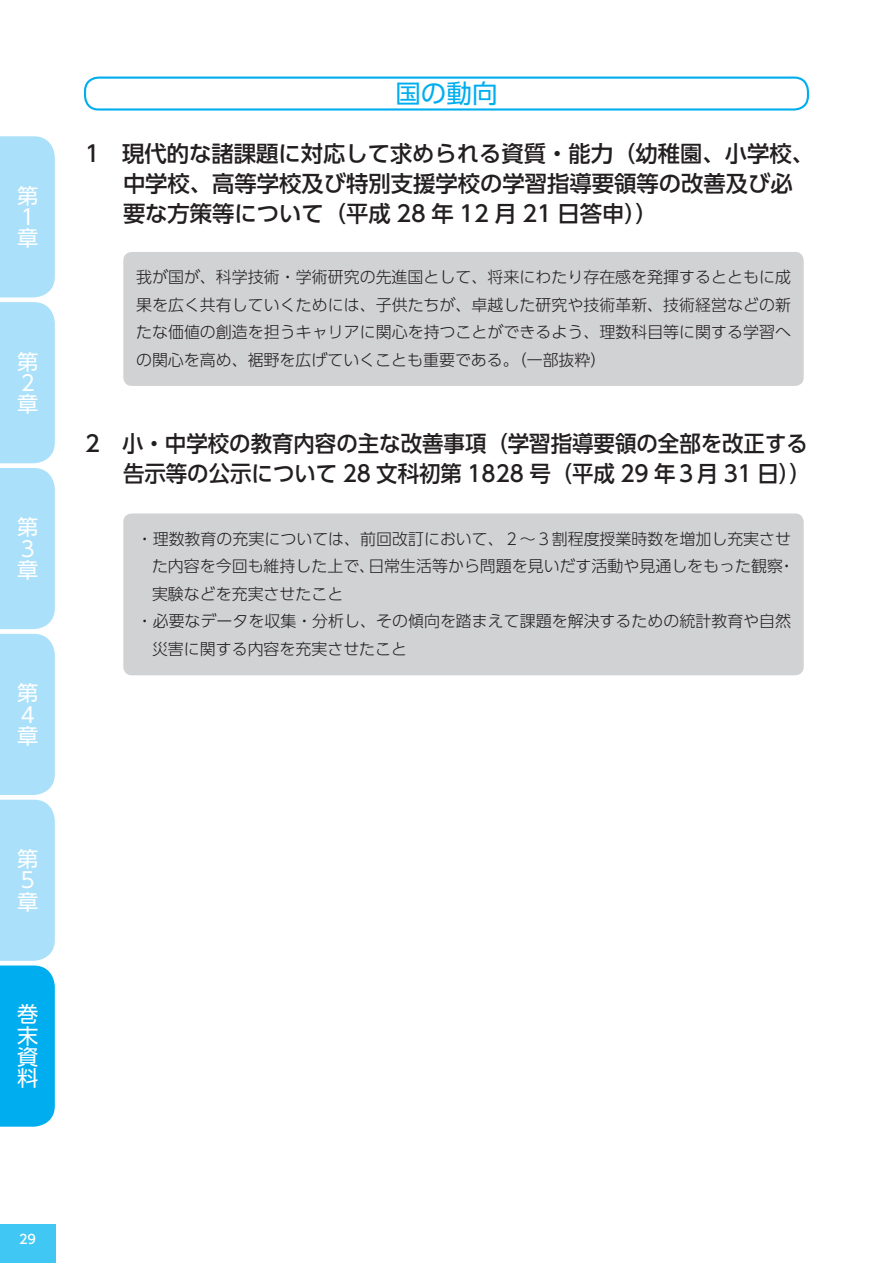
<style>
.page{position:relative;width:893px;height:1263px;background:#fff}
.page>*{position:absolute;margin:0;border:0;box-sizing:border-box;transform-origin:0 0}
.t1{font:25.5px "UD Shin Go Pro";color:#00aeef}
.t2{font:500 22.35px/29.7px "UD Shin Go Pro";color:#231f20}
.t3{font:21.3px/21.3px "UD Shin Go Pro";color:#fff}
.t4{font:300 15.9px/27.6px "UD Shin Go Pro";color:#231f20;text-align:justify}
.t5{font:500 12.75px "UD Shin Go Pro";color:#fff}
</style>
<div class="page">
<div style="left:0;top:1225px;width:55px;height:38px;background:#40c7f4"></div>
<svg style="left:0;top:136px;width:55px;height:991px;background:#92d9f7"></svg>
<div style="left:123px;top:252px;width:681px;height:134px;background:#d1d2d4;border-radius:9px"></div>
<div style="left:123px;top:513px;width:681px;height:162px;background:#d1d2d4;border-radius:9px"></div>
<div style="left:84px;top:77px;width:725px;height:34px;border:2px solid #00aeef;border-radius:14px"></div>
<h3 class="t3" style="left:17px;top:184px;width:22px">第<br>１章</h3>
<h3 class="t3" style="left:17px;top:350px;width:22px">第<br>２章</h3>
<h3 class="t3" style="left:17px;top:516px;width:22px">第<br>３章</h3>
<h3 class="t3" style="left:17px;top:682px;width:22px">第<br>４章</h3>
<h3 class="t3" style="left:17px;top:848px;width:22px">第<br>５章</h3>
<h3 class="t3" style="left:17px;top:1003px;width:22px;text-align:justify">巻末資料</h3>
<h1 class="t1" style="left:395px;top:73px;width:104px">国の動向</h1>
<h2 class="t2" style="left:85px;top:138px;width:731px">1　現代的な諸課題に対応して求められる資質・能力（幼稚園、小学校、　　中学校、高等学校及び特別支援学校の学習指導要領等の改善及び必　　要な方策等について（平成 28 年 12 月 21 日答申））</h2>
<p class="t4" style="left:136px;top:263px;width:656px">我が国が、科学技術・学術研究の先進国として、将来にわたり存在感を発揮するとともに成果を広く共有していくためには、子供たちが、卓越した研究や技術革新、技術経営などの新たな価値の創造を担うキャリアに関心を持つことができるよう、理数科目等に関する学習への関心を高め、裾野を広げていくことも重要である。（一部抜粋）</p>
<h2 class="t2" style="left:85px;top:428px;width:727px">2　小・中学校の教育内容の主な改善事項（学習指導要領の全部を改正する　　告示等の公示について 28 文科初第 1828 号（平成 29 年３月 31 日））</h2>
<p class="t4" style="left:137px;top:524px;width:656px">・理数教育の充実については、前回改訂において、２～３割程度授業時数を増加し充実させ</p>
<p class="t4" style="left:152px;top:552px;width:644px">た内容を今回も維持した上で、日常生活等から問題を見いだす活動や見通しをもった観察・</p>
<p class="t4" style="left:152px;top:579px;width:193px">実験などを充実させたこと</p>
<p class="t4" style="left:137px;top:607px;width:656px">・必要なデータを収集・分析し、その傾向を踏まえて課題を解決するための統計教育や自然</p>
<p class="t4" style="left:152px;top:635px;width:257px">災害に関する内容を充実させたこと</p>
<p class="t5" style="left:19px;top:1229px;width:18px">29</p>
</div>
